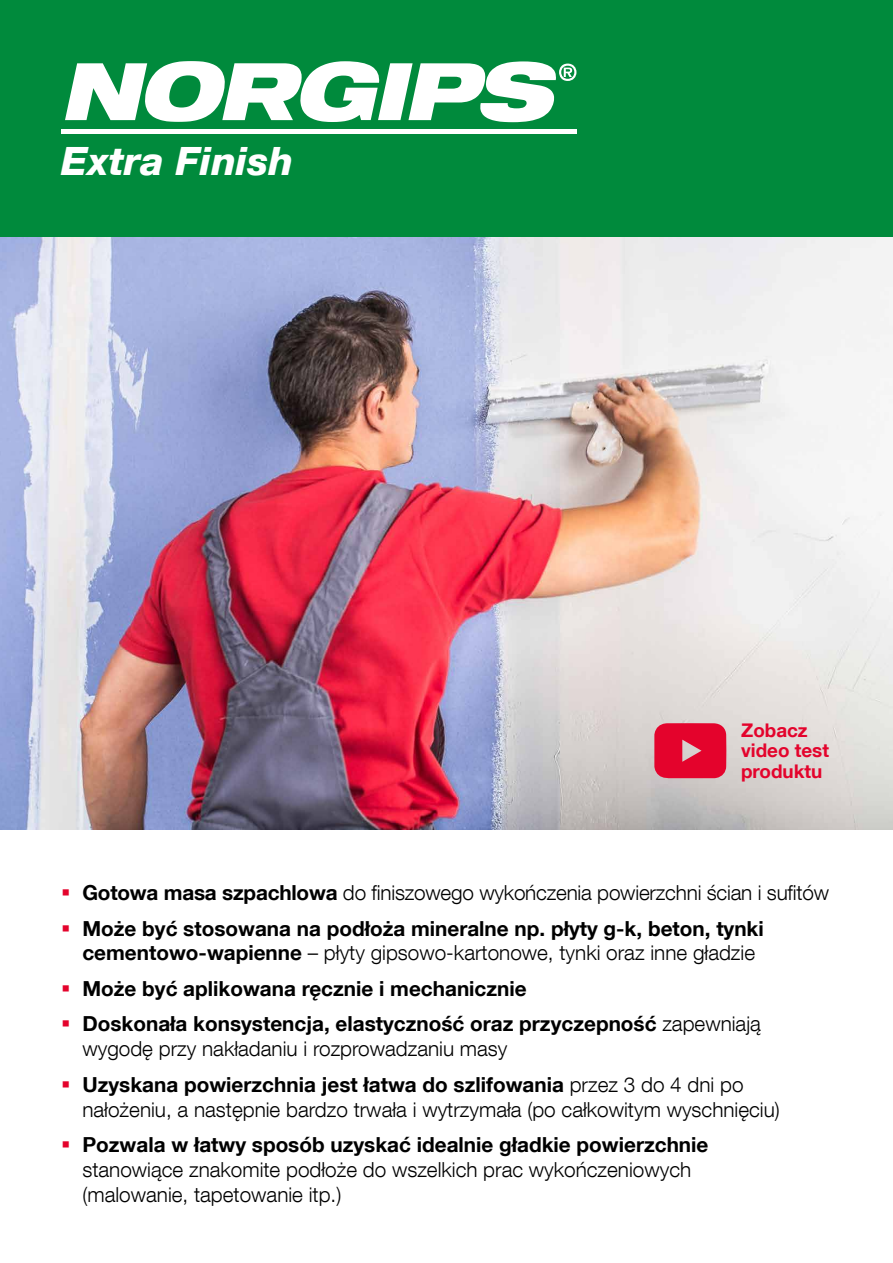
<style>
.page{position:relative;width:893px;height:1263px;background:#fff}
.page>*{position:absolute;margin:0;border:0;box-sizing:border-box;transform-origin:0 0}
.t1{font:italic 800 39px "Helvetica Neue LT Com";color:#fff}
.t2{font:700 20.7px/35.5px "Helvetica Neue LT Com";color:#000}
.t3{font:300 20.7px/35.5px "Helvetica Neue LT Com";color:#000}
.t4{font:700 18.9px/20.7px "Helvetica Neue LT Com";color:#e4032c}
.s1{font-weight:300}
.s2{font-weight:700}
</style>
<div class="page">
<img style="left:0;top:236px;width:893px;height:593px">
<div style="left:0;top:0;width:893px;height:236px;background:#008a3c"></div>
<svg style="left:65px;top:61px;width:511px;height:61px"></svg>
<div style="left:61px;top:129px;width:515px;height:5px;background:#fff"></div>
<svg style="left:654px;top:723px;width:72px;height:55px;background:#e2163b"></svg>
<h1 class="t1" style="left:61px;top:138px;width:233px">Extra Finish</h1>
<p class="t4" style="left:741px;top:719px;width:89px">Zobacz video test produktu</p>
<p class="t2" style="left:82px;top:874px;width:748px">Gotowa masa szpachlowa <span class="s1">do finiszowego wykończenia powierzchni ścian i sufitów<br></span>Może być stosowana na podłoża mineralne np. płyty g-k, beton, tynki</p>
<p class="t2" style="left:82px;top:934px;width:680px">cementowo-wapienne <span class="s1">– płyty gipsowo-kartonowe, tynki oraz inne gładzie<br></span>Może być aplikowana ręcznie i mechanicznie<br>Doskonała konsystencja, elastyczność oraz przyczepność <span class="s1">zapewniają</span></p>
<p class="t3" style="left:82px;top:1031px;width:663px">wygodę przy nakładaniu i rozprowadzaniu masy<br><span class="s2">Uzyskana powierzchnia jest łatwa do szlifowania</span> przez 3 do 4 dni po</p>
<p class="t3" style="left:82px;top:1091px;width:699px">nałożeniu, a następnie bardzo trwała i wytrzymała (po całkowitym wyschnięciu)</p>
<p class="t2" style="left:82px;top:1126px;width:627px">Pozwala w łatwy sposób uzyskać idealnie gładkie powierzchnie</p>
<p class="t3" style="left:82px;top:1157px;width:610px;line-height:24.9px">stanowiące znakomite podłoże do wszelkich prac wykończeniowych (malowanie, tapetowanie itp.)</p>
</div>
